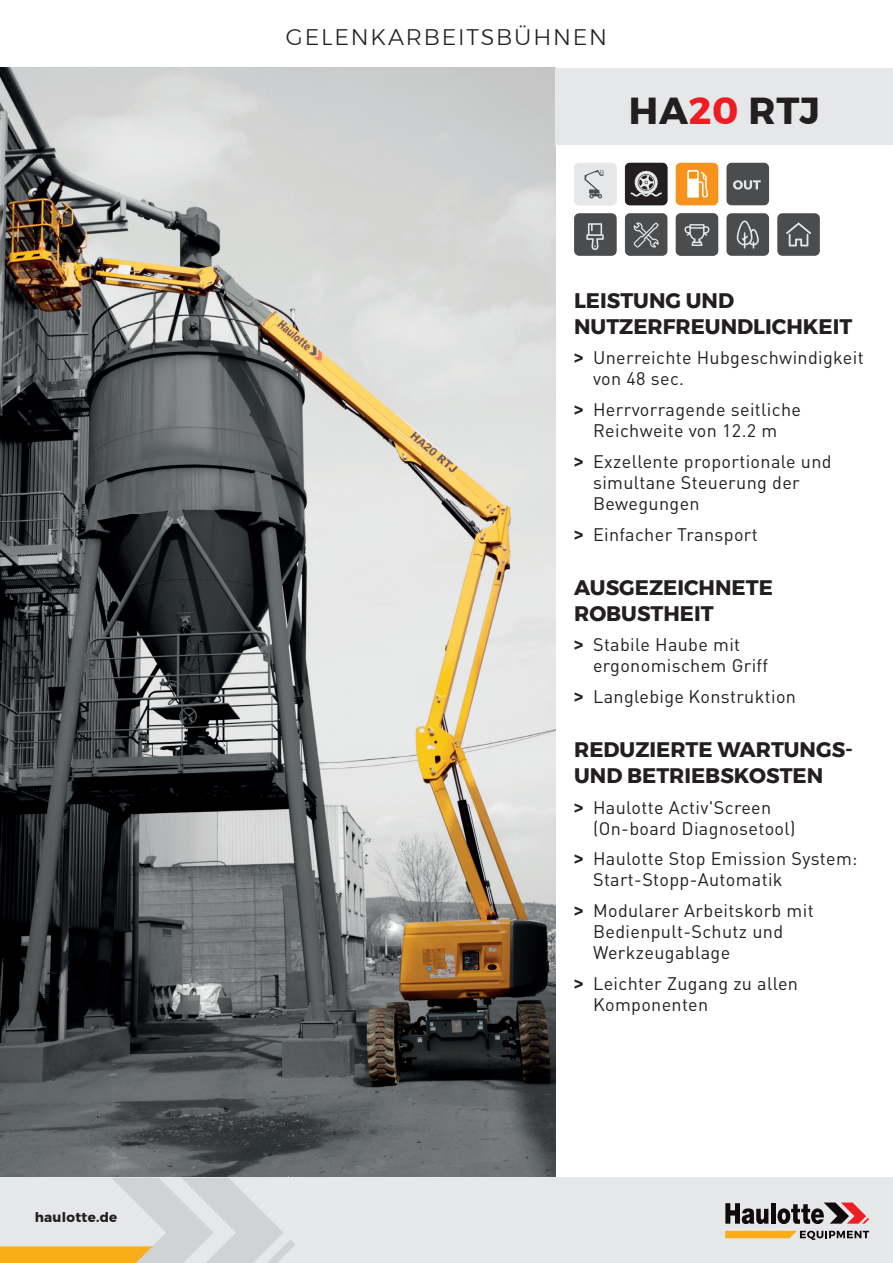
<style>
.page{position:relative;width:893px;height:1263px;background:#fff}
.page>*{position:absolute;margin:0;border:0;box-sizing:border-box;transform-origin:0 0}
.t1{font:700 37.5px "Montserrat";letter-spacing:.02em;color:#231f20}
.t2{font:300 22.5px "Montserrat";letter-spacing:.08em;color:#231f20}
.t3{font:700 21px/25.5px "Montserrat";color:#231f20}
.t4{font:18px/21px "DIN Pro";letter-spacing:.02em;color:#231f20}
.t5{font:700 13.5px "Montserrat";letter-spacing:.02em;color:#231f20}
.s1{color:#ee1d23}
.s2{font-family:"Montserrat";font-weight:700}
</style>
<div class="page">
<img style="left:0;top:68px;width:556px;height:1110px">
<div style="left:556px;top:68px;width:337px;height:77px;background:#e6e7e9"></div>
<div style="left:0;top:1178px;width:893px;height:85px;background:#e6e7e9"></div>
<svg style="left:725px;top:1203px;width:43px;height:21px"></svg>
<hr style="left:771px;top:1203px;width:4px;height:21px;background:#110a0c">
<svg style="left:777px;top:1202px;width:92px;height:22px"></svg>
<svg style="left:725px;top:1231px;width:144px;height:9px"></svg>
<svg style="left:0;top:1178px;width:295px;height:85px"></svg>
<svg style="left:676px;top:213px;width:42px;height:43px;background:#5c5d5e"></svg>
<div style="left:625px;top:213px;width:42px;height:43px;background:#727273;border-radius:5px"></div>
<svg style="left:625px;top:214px;width:42px;height:41px;background:#5b5c5d"></svg>
<svg style="left:574px;top:213px;width:43px;height:43px"></svg>
<svg style="left:574px;top:214px;width:42px;height:41px;background:#5a5b5c"></svg>
<svg style="left:726px;top:213px;width:43px;height:43px"></svg>
<svg style="left:727px;top:214px;width:42px;height:41px;background:#5b5c5d"></svg>
<div style="left:726px;top:163px;width:43px;height:42px;background:#a6a7a7;border-radius:5px"></div>
<svg style="left:727px;top:163px;width:42px;height:42px;background:#575859"></svg>
<svg style="left:676px;top:163px;width:42px;height:42px;background:#f8a849"></svg>
<svg style="left:625px;top:163px;width:42px;height:42px;background:#4c4a4b"></svg>
<div style="left:574px;top:163px;width:43px;height:42px;background:#e6e7e9;border-radius:5px"></div>
<svg style="left:574px;top:164px;width:42px;height:41px"></svg>
<svg style="left:777px;top:213px;width:43px;height:43px"></svg>
<svg style="left:778px;top:214px;width:41px;height:41px;background:#595a5b"></svg>
<p class="t5" style="left:35px;top:1206px;width:84px">haulotte.de</p>
<p class="t2" style="left:286px;top:20px;width:323px">GELENKARBEITSBÜHNEN</p>
<h1 class="t1" style="left:629px;top:81px;width:192px">HA<span class="s1">20</span> RTJ</h1>
<p class="t3" style="left:574px;top:288px;width:280px">LEISTUNG UND<br>NUTZERFREUNDLICHKEIT</p>
<p class="t4" style="left:593px;top:346px;width:272px;text-indent:-19px"><span class="s2">&gt;</span> Unerreichte Hubgeschwindigkeit von 48 sec.</p>
<p class="t4" style="left:574px;top:398px;width:228px;text-align:center"><span class="s2">&gt;</span> Herrvorragende seitliche<br>Reichweite von 12.2 m</p>
<p class="t4" style="left:593px;top:450px;width:240px;text-indent:-19px"><span class="s2">&gt;</span> Exzellente proportionale und simultane Steuerung der<br>Bewegungen</p>
<p class="t4" style="left:574px;top:523px;width:185px"><span class="s2">&gt;</span> Einfacher Transport</p>
<p class="t3" style="left:574px;top:575px;width:200px">AUSGEZEICHNETE<br>ROBUSTHEIT</p>
<p class="t4" style="left:593px;top:634px;width:177px;text-indent:-19px"><span class="s2">&gt;</span> Stabile Haube mit ergonomischem Griff</p>
<p class="t4" style="left:574px;top:685px;width:223px"><span class="s2">&gt;</span> Langlebige Konstruktion</p>
<p class="t3" style="left:574px;top:737px;width:281px">REDUZIERTE WARTUNGS-<br>UND BETRIEBSKOSTEN</p>
<p class="t4" style="left:593px;top:796px;width:204px;text-indent:-19px"><span class="s2">&gt;</span> Haulotte Activ'Screen (On-board Diagnosetool)</p>
<p class="t4" style="left:593px;top:848px;width:266px;text-indent:-19px"><span class="s2">&gt;</span> Haulotte Stop Emission System:<br>Start-Stopp-Automatik</p>
<p class="t4" style="left:593px;top:899px;width:222px;text-indent:-19px"><span class="s2">&gt;</span> Modularer Arbeitskorb mit<br>Bedienpult-Schutz und<br>Werkzeugablage</p>
<p class="t4" style="left:593px;top:972px;width:207px;text-indent:-19px"><span class="s2">&gt;</span> Leichter Zugang zu allen<br>Komponenten</p>
</div>
